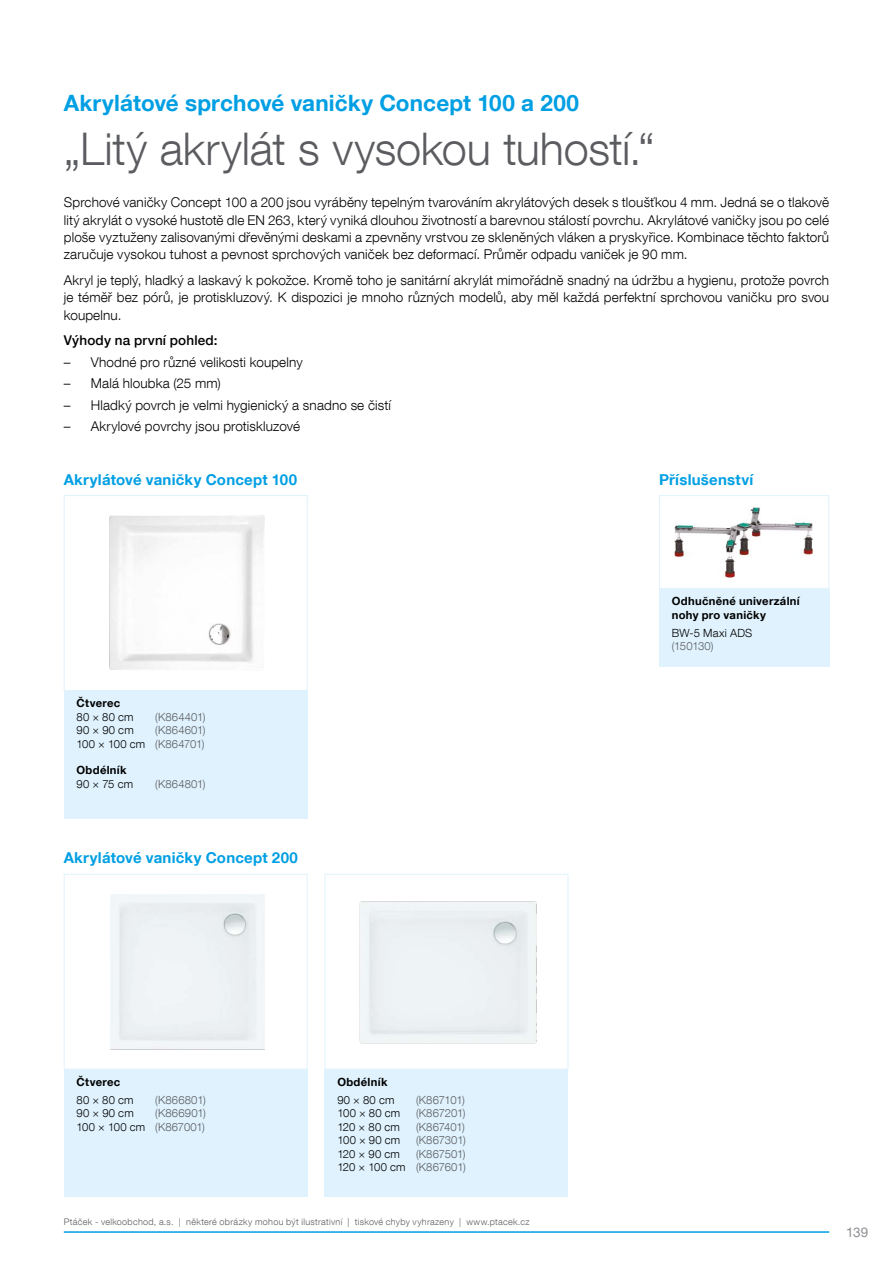
<style>
.page{position:relative;width:893px;height:1263px;background:#fff}
.page>*{position:absolute;margin:0;border:0;box-sizing:border-box;transform-origin:0 0}
.t1{font:300 45px "Helvetica Neue LT Com";letter-spacing:-.005em;color:#5b5c60}
.t2{font:700 22.5px "Helvetica Neue LT Com";letter-spacing:.005em;color:#009fe3}
.t3{font:700 15px "Helvetica Neue LT Com";letter-spacing:.015em;color:#009fe3}
.t4{font:300 13.5px/17.2px "Helvetica Neue LT Com";letter-spacing:.01em;color:#000;text-align:justify}
.t5{font:500 13.5px "Helvetica Neue LT Com";letter-spacing:.015em;color:#000}
.t6{font:13.5px "Helvetica Neue LT Com";color:#8f9094}
.t7{font:300 11.25px/13.5px "Helvetica Neue LT Com";letter-spacing:.005em;color:#5b5c60;text-align:right}
.t8{font:300 11.25px "Helvetica Neue LT Com";letter-spacing:.02em;color:#000}
.t9{font:700 11.25px/13.5px "Helvetica Neue LT Com";letter-spacing:.025em;color:#000}
.t10{font:300 11.25px "Helvetica Neue LT Com";letter-spacing:-.015em;color:#5b5c60}
.t11{font:300 9px "Helvetica Neue LT Com";letter-spacing:.035em;color:#5b5c60}
.s1{color:#000}
</style>
<div class="page">
<hr style="left:64px;top:1231px;width:765px;height:2px;background:#009fe3">
<div style="left:64px;top:1069px;width:244px;height:128px;background:#dff2fd"></div>
<div style="left:64px;top:874px;width:244px;height:195px;border:1px solid #dff2fd"></div>
<div style="left:325px;top:1069px;width:243px;height:128px;background:#dff2fd"></div>
<div style="left:359px;top:901px;width:178px;height:143px;background:#edf1f4"></div>
<div style="left:325px;top:874px;width:243px;height:195px;border:1px solid #dff2fd"></div>
<img style="left:110px;top:515px;width:154px;height:155px">
<div style="left:64px;top:495px;width:244px;height:196px;border:1px solid #dff2fd"></div>
<div style="left:64px;top:691px;width:244px;height:127px;background:#dff2fd"></div>
<img style="left:675px;top:507px;width:138px;height:71px">
<div style="left:659px;top:495px;width:170px;height:94px;border:1px solid #dff2fd"></div>
<div style="left:659px;top:589px;width:170px;height:77px;background:#dff2fd"></div>
<h2 class="t2" style="left:64px;top:88px;width:517px">Akrylátové sprchové vaničky Concept 100 a 200</h2>
<h1 class="t1" style="left:64px;top:121px;width:592px">„Litý akrylát s vysokou tuhostí.“</h1>
<p class="t4" style="left:64px;top:194px;width:767px">Sprchové vaničky Concept 100 a 200 jsou vyráběny tepelným tvarováním akrylátových desek s tloušťkou 4 mm. Jedná se o tlakově litý akrylát o vysoké hustotě dle EN 263, který vyniká dlouhou životností a barevnou stálostí povrchu. Akrylátové vaničky jsou po celé ploše vyztuženy zalisovanými dřevěnými deskami a zpevněny vrstvou ze skleněných vláken a pryskyřice. Kombinace těchto faktorů zaručuje vysokou tuhost a pevnost sprchových vaniček bez deformací. Průměr odpadu vaniček je 90 mm.</p>
<p class="t4" style="left:64px;top:271px;width:767px">Akryl je teplý, hladký a laskavý k pokožce. Kromě toho je sanitární akrylát mimořádně snadný na údržbu a hygienu, protože povrch je téměř bez pórů, je protiskluzový. K dispozici je mnoho různých modelů, aby měl každá perfektní sprchovou vaničku pro svou koupelnu.</p>
<p class="t5" style="left:64px;top:332px;width:155px">Výhody na první pohled:</p>
<p class="t4" style="left:64px;top:353px;width:240px">– Vhodné pro různé velikosti koupelny</p>
<p class="t4" style="left:64px;top:375px;width:158px">– Malá hloubka (25 mm)</p>
<p class="t4" style="left:64px;top:396px;width:329px">– Hladký povrch je velmi hygienický a snadno se čistí</p>
<p class="t4" style="left:64px;top:418px;width:238px">– Akrylové povrchy jsou protiskluzové</p>
<p class="t3" style="left:64px;top:470px;width:235px">Akrylátové vaničky Concept 100</p>
<p class="t9" style="left:77px;top:696px;width:45px">Čtverec</p>
<p class="t8" style="left:77px;top:710px;width:59px">80 × 80 cm</p>
<p class="t7" style="left:155px;top:710px;width:52px">(K864401)</p>
<p class="t8" style="left:77px;top:723px;width:59px">90 × 90 cm</p>
<p class="t7" style="left:77px;top:723px;width:131px">(K864601)<br><span class="s1">100 × 100 cm</span> (K864701)</p>
<p class="t9" style="left:77px;top:763px;width:52px">Obdélník</p>
<p class="t8" style="left:77px;top:777px;width:58px">90 × 75 cm</p>
<p class="t7" style="left:155px;top:777px;width:52px">(K864801)</p>
<p class="t3" style="left:64px;top:848px;width:236px">Akrylátové vaničky Concept 200</p>
<p class="t3" style="left:659px;top:470px;width:96px">Příslušenství</p>
<p class="t9" style="left:672px;top:594px;width:129px">Odhučněné univerzální nohy pro vaničky</p>
<p class="t8" style="left:672px;top:626px;width:82px">BW-5 Maxi ADS</p>
<p class="t7" style="left:672px;top:639px;width:43px">(150130)</p>
<p class="t9" style="left:77px;top:1075px;width:45px">Čtverec</p>
<p class="t8" style="left:77px;top:1093px;width:59px">80 × 80 cm</p>
<p class="t7" style="left:155px;top:1093px;width:52px">(K866801)</p>
<p class="t8" style="left:77px;top:1106px;width:59px">90 × 90 cm</p>
<p class="t7" style="left:77px;top:1106px;width:131px">(K866901)<br><span class="s1">100 × 100 cm</span> (K867001)</p>
<p class="t9" style="left:337px;top:1075px;width:52px">Obdélník</p>
<p class="t8" style="left:337px;top:1093px;width:59px">90 × 80 cm</p>
<p class="t10" style="left:416px;top:1093px;width:50px">(K867101)</p>
<p class="t8" style="left:337px;top:1106px;width:64px">100 × 80 cm</p>
<p class="t7" style="left:416px;top:1106px;width:51px">(K867201)</p>
<p class="t8" style="left:337px;top:1120px;width:64px">120 × 80 cm</p>
<p class="t7" style="left:416px;top:1120px;width:50px">(K867401)</p>
<p class="t8" style="left:337px;top:1133px;width:64px">100 × 90 cm</p>
<p class="t7" style="left:416px;top:1133px;width:51px">(K867301)</p>
<p class="t8" style="left:337px;top:1147px;width:64px">120 × 90 cm</p>
<p class="t7" style="left:337px;top:1147px;width:130px">(K867501)<br><span class="s1">120 × 100 cm</span> (K867601)</p>
<p class="t11" style="left:64px;top:1216px;width:467px">Ptáček - velkoobchod, a.s. | některé obrázky mohou být ilustrativní | tiskové chyby vyhrazeny | www.ptacek.cz</p>
<p class="t6" style="left:846px;top:1224px;width:24px">139</p>
</div>
